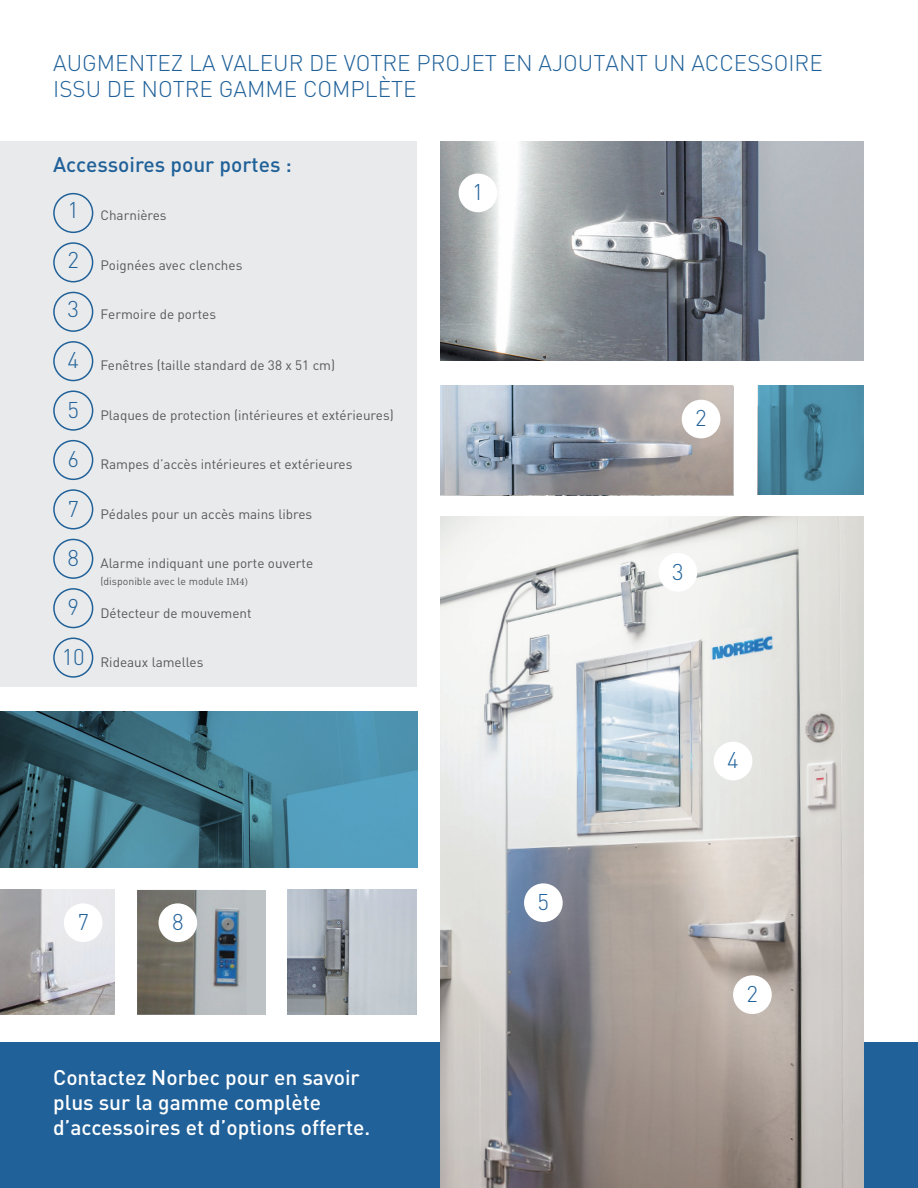
<style>
.page{position:relative;width:918px;height:1188px;background:#fff}
.page>*{position:absolute;margin:0;border:0;box-sizing:border-box;transform-origin:0 0}
.t1{font:300 22.5px/49.3px "DIN";color:#206199}
.t2{font:500 21px/25.2px "DINOT";color:#fff}
.t3{font:500 21px "DINOT";color:#206199}
.t4{font:13.5px "DINOT";color:#57585a}
.t5{font:10.5px "DINOT";color:#57585a}
.s1{font-family:"DIN";font-weight:300;font-size:22.5px;color:#206199}
.s2{font-family:"Minion Pro"}
</style>
<div class="page">
<div style="left:0;top:1042px;width:918px;height:146px;background:#206199"></div>
<div style="left:0;top:141px;width:417px;height:546px;background:#e9eaeb"></div>
<div style="left:53px;top:193px;width:40px;height:40px;border:2px solid #206199;border-radius:50%"></div>
<div style="left:53px;top:242px;width:40px;height:40px;border:2px solid #206199;border-radius:50%"></div>
<div style="left:53px;top:292px;width:40px;height:40px;border:2px solid #206199;border-radius:50%"></div>
<div style="left:53px;top:341px;width:40px;height:40px;border:2px solid #206199;border-radius:50%"></div>
<div style="left:53px;top:391px;width:40px;height:40px;border:2px solid #206199;border-radius:50%"></div>
<div style="left:53px;top:440px;width:40px;height:40px;border:2px solid #206199;border-radius:50%"></div>
<div style="left:53px;top:489px;width:40px;height:40px;border:2px solid #206199;border-radius:50%"></div>
<div style="left:53px;top:539px;width:40px;height:40px;border:2px solid #206199;border-radius:50%"></div>
<div style="left:53px;top:588px;width:40px;height:40px;border:2px solid #206199;border-radius:50%"></div>
<div style="left:53px;top:638px;width:40px;height:40px;border:2px solid #206199;border-radius:50%"></div>
<img style="left:0;top:890px;width:115px;height:125px">
<img style="left:440px;top:141px;width:424px;height:219px">
<div style="left:459px;top:174px;width:38px;height:38px;background:#fff;border-radius:50%"></div>
<img style="left:441px;top:516px;width:423px;height:672px">
<img style="left:440px;top:385px;width:293px;height:110px">
<div style="left:137px;top:890px;width:129px;height:125px;background:#bdc2c5"></div>
<img style="left:137px;top:890px;width:105px;height:125px">
<img style="left:288px;top:890px;width:129px;height:125px">
<div style="left:682px;top:400px;width:38px;height:38px;background:#fff;border-radius:50%"></div>
<div style="left:733px;top:975px;width:39px;height:39px;background:#fff;border-radius:50%"></div>
<div style="left:714px;top:742px;width:38px;height:38px;background:#fff;border-radius:50%"></div>
<div style="left:524px;top:883px;width:39px;height:39px;background:#fff;border-radius:50%"></div>
<div style="left:659px;top:553px;width:38px;height:39px;background:#fff;border-radius:50%"></div>
<div style="left:159px;top:903px;width:38px;height:39px;background:#fff;border-radius:50%"></div>
<svg style="left:758px;top:385px;width:106px;height:110px;background:#4a8ca6"></svg>
<svg style="left:0;top:712px;width:417px;height:156px;background:#41798d"></svg>
<div style="left:64px;top:903px;width:39px;height:39px;background:#fff;border-radius:50%"></div>
<h1 class="t1" style="left:53px;top:50px;width:771px;line-height:25.5px">AUGMENTEZ LA VALEUR DE VOTRE PROJET EN AJOUTANT UN ACCESSOIRE<br>ISSU DE NOTRE GAMME COMPLÈTE</h1>
<h2 class="t3" style="left:53px;top:151px;width:240px">Accessoires pour portes :</h2>
<p class="t4" style="left:67px;top:207px;width:101px"><span class="s1">1</span> Charnières</p>
<p class="t4" style="left:67px;top:256px;width:176px"><span class="s1">2</span> Poignées avec clenches</p>
<p class="t4" style="left:67px;top:306px;width:150px"><span class="s1">3</span> Fermoire de portes</p>
<h1 class="t1" style="left:62px;top:335px;width:25px">4<br>5<br>6<br>7<br>8<br>9<br>10</h1>
<p class="t4" style="left:100px;top:357px;width:236px">Fenêtres (taille standard de 38 x 51 cm)</p>
<p class="t4" style="left:100px;top:407px;width:295px">Plaques de protection (intérieures et extérieures)</p>
<p class="t4" style="left:100px;top:456px;width:254px">Rampes d’accès intérieures et extérieures</p>
<p class="t4" style="left:100px;top:506px;width:213px">Pédales pour un accès mains libres</p>
<p class="t4" style="left:100px;top:555px;width:214px">Alarme indiquant une porte ouverte</p>
<p class="t5" style="left:100px;top:574px;width:149px">(disponible avec le module <span class="s2">IM4)</span></p>
<p class="t4" style="left:100px;top:604px;width:153px">Détecteur de mouvement</p>
<p class="t4" style="left:100px;top:654px;width:105px">Rideaux lamelles</p>
<h1 class="t1" style="left:472px;top:167px;width:13px">1</h1>
<h1 class="t1" style="left:77px;top:897px;width:13px">7</h1>
<h1 class="t1" style="left:172px;top:897px;width:13px">8</h1>
<h2 class="t2" style="left:53px;top:1064px;width:319px">Contactez Norbec pour en savoir plus sur la gamme complète d’accessoires et d’options offerte.</h2>
<h1 class="t1" style="left:538px;top:877px;width:13px">5</h1>
<h1 class="t1" style="left:696px;top:394px;width:13px">2</h1>
<h1 class="t1" style="left:672px;top:547px;width:13px">3</h1>
<h1 class="t1" style="left:727px;top:735px;width:13px">4</h1>
<h1 class="t1" style="left:747px;top:969px;width:13px">2</h1>
</div>
